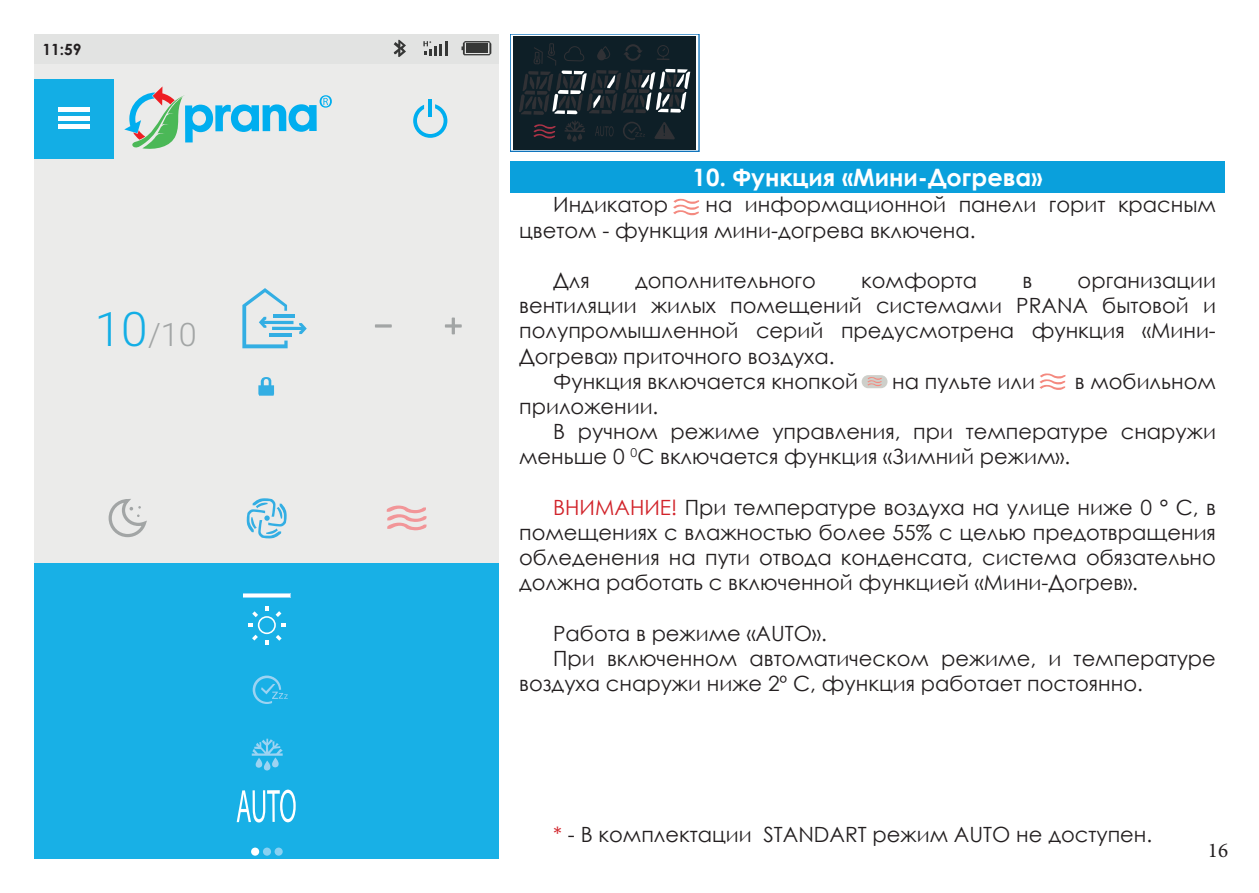
<style>
.page{position:relative;width:1259px;height:893px;background:#fff}
.page>*{position:absolute;margin:0;border:0;box-sizing:border-box;transform-origin:0 0}
.t1{font:300 32.4px "Roboto";color:#a2a5a5}
.t2{font:700 24px "Century Gothic";color:#fff}
.t3{font:21px/25.2px "Century Gothic";color:#231f20}
.t4{font:21px "Minion Pro";color:#231f20}
.t5{font:700 15.6px "Century Gothic";color:#231f20}
.s1{font-size:47.7px;color:#13aee5}
.s2{color:#d1232a}
</style>
<div class="page">
<div style="left:861px;top:375px;width:26px;height:13px;background:#cecfca;border-radius:7px"></div>
<svg style="left:867px;top:377px;width:14px;height:9px"></svg>
<div style="left:510px;top:161px;width:715px;height:31px;background:#0aa0dc"></div>
<div style="left:34px;top:34px;width:464px;height:825px;background:#ebebea"></div>
<div style="left:34px;top:563px;width:464px;height:296px;background:#18b0e6"></div>
<svg style="left:242px;top:288px;width:65px;height:60px"></svg>
<svg style="left:375px;top:324px;width:17px;height:4px"></svg>
<svg style="left:445px;top:318px;width:17px;height:16px"></svg>
<svg style="left:246px;top:498px;width:41px;height:41px"></svg>
<svg style="left:387px;top:506px;width:39px;height:24px"></svg>
<div style="left:34px;top:34px;width:464px;height:29px;background:#e2e3e2"></div>
<svg style="left:252px;top:739px;width:31px;height:31px"></svg>
<hr style="left:243px;top:593px;width:48px;height:4px;background:#9cd3f2">
<hr style="left:243px;top:594px;width:47px;height:3px;background:#fff">
<svg style="left:248px;top:606px;width:38px;height:38px"></svg>
<div style="left:34px;top:79px;width:80px;height:79px;background:#13aee5"></div>
<hr style="left:58px;top:108px;width:32px;height:4px;background:#fff">
<hr style="left:58px;top:116px;width:32px;height:4px;background:#fff">
<hr style="left:58px;top:124px;width:32px;height:4px;background:#fff">
<svg style="left:253px;top:675px;width:35px;height:29px"></svg>
<svg style="left:108px;top:499px;width:39px;height:39px"></svg>
<hr style="left:428px;top:99px;width:4px;height:18px;background:#00aeef">
<svg style="left:413px;top:104px;width:34px;height:34px"></svg>
<svg style="left:423px;top:41px;width:24px;height:14px"></svg>
<svg style="left:461px;top:41px;width:30px;height:14px"></svg>
<div style="left:466px;top:44px;width:22px;height:9px;background:#363736"></div>
<svg style="left:394px;top:40px;width:12px;height:17px"></svg>
<svg style="left:124px;top:86px;width:208px;height:63px"></svg>
<svg style="left:237px;top:790px;width:59px;height:32px"></svg>
<div style="left:251px;top:848px;width:8px;height:8px;background:#fff;border-radius:50%"></div>
<div style="left:263px;top:848px;width:8px;height:8px;background:#89d1f2;border-radius:50%"></div>
<div style="left:275px;top:848px;width:8px;height:8px;background:#89d1f2;border-radius:50%"></div>
<svg style="left:258px;top:377px;width:16px;height:19px"></svg>
<svg style="left:1039px;top:373px;width:26px;height:17px"></svg>
<div style="left:513px;top:36px;width:183px;height:113px;background:#0e1f27"></div>
<svg style="left:533px;top:124px;width:22px;height:14px"></svg>
<svg style="left:564px;top:121px;width:21px;height:21px"></svg>
<svg style="left:595px;top:126px;width:18px;height:10px"></svg>
<svg style="left:608px;top:126px;width:5px;height:11px"></svg>
<svg style="left:623px;top:122px;width:22px;height:18px"></svg>
<svg style="left:654px;top:122px;width:21px;height:17px"></svg>
<svg style="left:519px;top:34px;width:171px;height:81px"></svg>
<svg style="left:673px;top:199px;width:26px;height:16px"></svg>
<p class="t5" style="left:43px;top:41px;width:41px">11:59</p>
<h1 class="t1" style="left:95px;top:316px;width:104px"><span class="s1">10</span>/10</h1>
<p class="t2" style="left:692px;top:159px;width:351px">10. Функция «Мини-Догрева»</p>
<p class="t3" style="left:519px;top:192px;width:698px;text-indent:186px">на информационной панели горит красным цветом - функция мини-догрева включена.</p>
<p class="t3" style="left:553px;top:267px;width:38px">Для</p>
<p class="t3" style="left:635px;top:267px;width:182px">дополнительного</p>
<p class="t3" style="left:861px;top:267px;width:117px">комфорта</p>
<p class="t3" style="left:1022px;top:267px;width:11px">в</p>
<p class="t3" style="left:1077px;top:267px;width:140px">организации</p>
<p class="t3" style="left:519px;top:293px;width:698px">вентиляции жилых помещений системами PRANA бытовой и</p>
<p class="t3" style="left:519px;top:318px;width:698px">полупромышленной серий предусмотрена функция «Мини-</p>
<p class="t3" style="left:519px;top:343px;width:317px">Догрева» приточного воздуха.</p>
<p class="t3" style="left:553px;top:368px;width:306px">Функция включается кнопкой</p>
<p class="t3" style="left:892px;top:368px;width:144px">на пульте или</p>
<p class="t3" style="left:1075px;top:368px;width:143px">в мобильном</p>
<p class="t3" style="left:519px;top:393px;width:141px">приложении.</p>
<p class="t3" style="left:553px;top:419px;width:664px">В ручном режиме управления, при температуре снаружи</p>
<p class="t3" style="left:519px;top:444px;width:552px">меньше 0 <sup>0</sup>С включается функция «Зимний режим».</p>
<p class="t3" style="left:519px;top:494px;width:698px;text-align:justify;text-indent:34px"><span class="s2">ВНИМАНИЕ!</span> При температуре воздуха на улице ниже 0 ° С, в помещениях с влажностью более 55% с целью предотвращения обледенения на пути отвода конденсата, система обязательно должна работать с включенной функцией «Мини-Догрев».</p>
<p class="t3" style="left:553px;top:620px;width:275px">Работа в режиме «AUTO».</p>
<p class="t3" style="left:553px;top:645px;width:664px">При включенном автоматическом режиме, и температуре</p>
<p class="t3" style="left:519px;top:671px;width:625px">воздуха снаружи ниже 2º С, функция работает постоянно.</p>
<p class="t3" style="left:553px;top:192px;width:116px">Индикатор</p>
<p class="t3" style="left:553px;top:822px;width:600px"><span class="s2">*</span> - В комплектации STANDART режим AUTO не доступен.</p>
<p class="t4" style="left:1208px;top:838px;width:22px">16</p>
</div>
